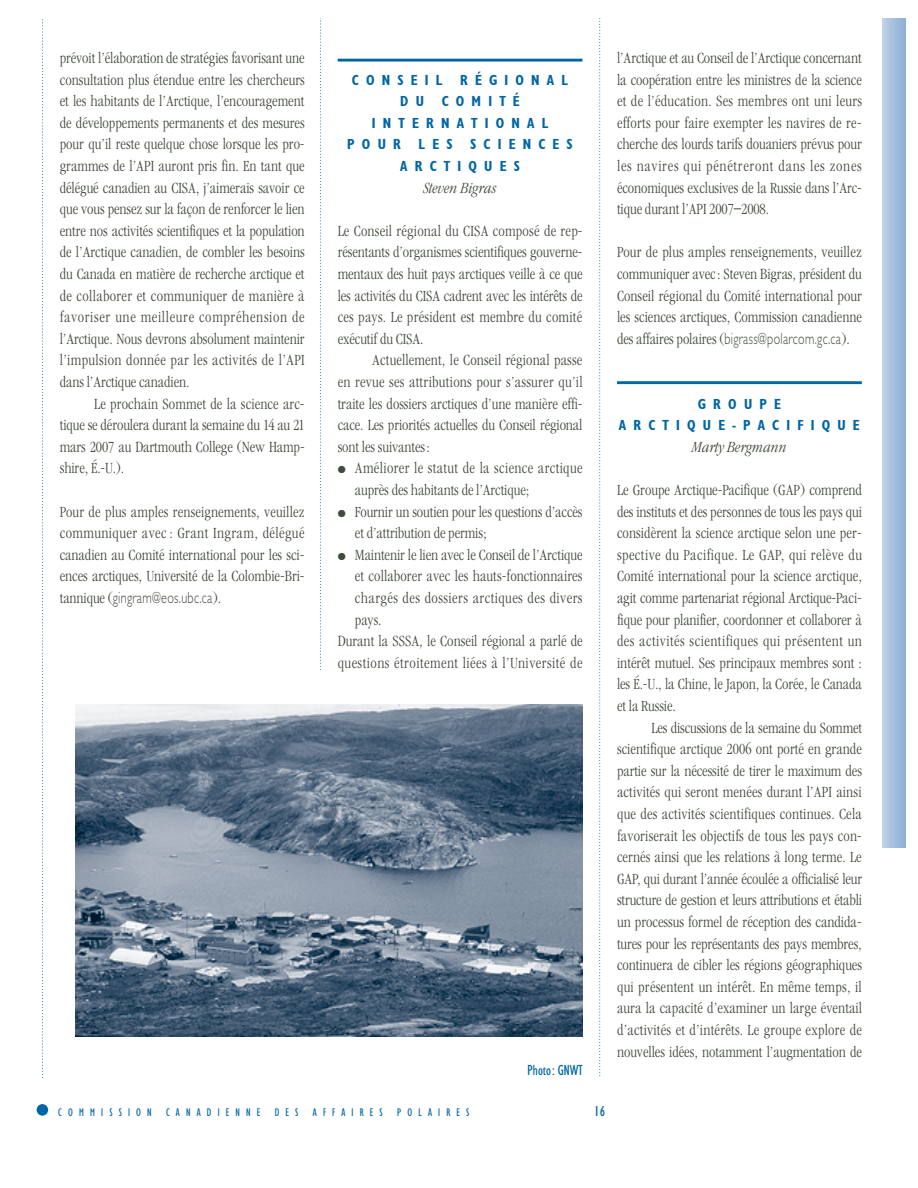
<style>
.page{position:relative;width:918px;height:1188px;background:#fff}
.page>*{position:absolute;margin:0;border:0;box-sizing:border-box;transform-origin:0 0}
.t1{font:16.5px "Gill M Lgt";letter-spacing:.025em;color:#414a3e;scale:.75 1}
.t2{font:15.15px/21.6px "Garamond Lgt Cnd";letter-spacing:.005em;color:#414a3e;text-align:justify}
.t3{font:15.15px/21.6px "Gill Sans Bld Cnd";letter-spacing:.475em;color:#0066a4;text-align:center}
.t4{font:15.15px "Garamond Lgt Cnd";letter-spacing:.035em;color:#414a3e}
.t5{font:15.15px/21.6px "Garamond Lgt Cnd";letter-spacing:.03em;color:#414a3e}
.t6{font:15.15px "Garamond Lgt Cnd Itl";color:#414a3e}
.t7{font:condensed 15.15px "Gill Sans";color:#0066a4}
.t8{font:condensed 11.55px "Gill Sans";letter-spacing:.54em;color:#0066a4}
.s1{font-family:"Garamond Lgt Cnd";font-size:15.15px}
.s2{font-family:"Gill M Lgt";font-size:16.5px}
</style>
<div class="page">
<svg style="left:42px;top:19px;width:1px;height:1059px"></svg>
<div style="left:37px;top:1104px;width:11px;height:12px;background:#0066a4;border-radius:50%"></div>
<svg style="left:320px;top:18px;width:1px;height:652px"></svg>
<svg style="left:599px;top:18px;width:1px;height:1059px"></svg>
<div style="left:883px;top:18px;width:22px;height:830px;background:linear-gradient(to right,#bdcfe6,#90b1d6)"></div>
<img style="left:76px;top:705px;width:506px;height:331px">
<hr style="left:338px;top:59px;width:244px;height:3px;background:#0066a4">
<hr style="left:617px;top:381px;width:245px;height:3px;background:#0066a4">
<p class="t2" style="left:60px;top:48px;width:246px">prévoit l’élaboration de stratégies favorisant une consultation plus étendue entre les chercheurs et les habitants de l’Arctique, l’encouragement de développements permanents et des mesures pour qu’il reste quelque chose lorsque les pro&shy;grammes de l’API auront pris fin. En tant que délégué canadien au CISA, j’aimerais savoir ce que vous pensez sur la façon de renforcer le lien entre nos activités scientifiques et la population de l’Arctique canadien, de combler les besoins du Canada en matière de recherche arctique et de collaborer et communiquer de manière à favoriser une meilleure compréhension de l’Arctique. Nous devrons absolument maintenir l’impulsion donnée par les activités de l’API dans l’Arctique canadien.</p>
<p class="t2" style="left:60px;top:394px;width:246px;text-indent:35px">Le prochain Sommet de la science arc&shy;tique se déroulera durant la semaine du 14 au 21 mars 2007 au Dartmouth College (New Hamp&shy;shire, É.-U.).</p>
<p class="t2" style="left:60px;top:502px;width:246px">Pour de plus amples renseignements, veuillez communiquer avec : Grant Ingram, délégué canadien au Comité international pour les sci&shy;ences arctiques, Université de la Colombie-Bri-</p>
<p class="t1" style="left:60px;top:593px;width:216px"><span class="s1">tannique (</span>gingram@eos.ubc.ca<span class="s1">).</span></p>
<p class="t3" style="left:347px;top:71px;width:227px">CONSEIL RÉGIONAL<br>DU COMITÉ<br>INTERNATIONAL<br>POUR LES SCIENCES<br>ARCTIQUES</p>
<p class="t6" style="left:423px;top:181px;width:75px">Steven Bigras</p>
<p class="t2" style="left:338px;top:221px;width:246px">Le Conseil régional du CISA composé de rep&shy;résentants d’organismes scientifiques gouverne&shy;mentaux des huit pays arctiques veille à ce que les activités du CISA cadrent avec les intérêts de ces pays. Le président est membre du comité exécutif du CISA.</p>
<p class="t2" style="left:338px;top:351px;width:246px;text-indent:35px">Actuellement, le Conseil régional passe en revue ses attributions pour s’assurer qu’il traite les dossiers arctiques d’une manière effi&shy;cace. Les priorités actuelles du Conseil régional sont les suivantes:</p>
<p class="t5" style="left:355px;top:459px;width:229px;text-indent:-17px">● Améliorer le statut de la science arctique auprès des habitants de l’Arctique;</p>
<p class="t2" style="left:355px;top:502px;width:229px;text-indent:-17px">● Fournir un soutien pour les questions d’accès et d’attribution de permis;</p>
<p class="t2" style="left:338px;top:545px;width:246px">● Maintenir le lien avec le Conseil de l’Arctique</p>
<p class="t2" style="left:355px;top:567px;width:229px">et collaborer avec les hauts-fonctionnaires</p>
<p class="t4" style="left:355px;top:592px;width:229px">chargés des dossiers arctiques des divers</p>
<p class="t2" style="left:355px;top:610px;width:28px">pays.</p>
<p class="t2" style="left:338px;top:632px;width:247px">Durant la SSSA, le Conseil régional a parlé de</p>
<p class="t4" style="left:338px;top:657px;width:246px">questions étroitement liées à l’Université de</p>
<p class="t7" style="left:528px;top:1066px;width:56px">Photo: GNWT</p>
<p class="t8" style="left:58px;top:1109px;width:413px">COMMISSION CANADIENNE DES AFFAIRES POLAIRES</p>
<p class="t7" style="left:594px;top:1106px;width:12px">16</p>
<p class="t2" style="left:617px;top:48px;width:247px">l’Arctique et au Conseil de l’Arctique concernant la coopération entre les ministres de la science et de l’éducation. Ses membres ont uni leurs efforts pour faire exempter les navires de re&shy;cherche des lourds tarifs douaniers prévus pour les navires qui pénétreront dans les zones économiques exclusives de la Russie dans l’Arc&shy;tique durant l’API 2007–2008.</p>
<p class="t2" style="left:617px;top:243px;width:246px">Pour de plus amples renseignements, veuillez communiquer avec: Steven Bigras, président du Conseil régional du Comité international pour les sciences arctiques, Commission canadienne des affaires polaires (<span class="s2">bigrass@polarcom.gc.ca</span>).</p>
<p class="t3" style="left:619px;top:395px;width:242px">GROUPE<br>ARCTIQUE-PACIFIQUE</p>
<p class="t6" style="left:692px;top:441px;width:97px">Marty Bergmann</p>
<p class="t2" style="left:617px;top:480px;width:246px">Le Groupe Arctique-Pacifique (GAP) comprend des instituts et des personnes de tous les pays qui considèrent la science arctique selon une per&shy;spective du Pacifique. Le GAP, qui relève du Comité international pour la science arctique, agit comme partenariat régional Arctique-Paci&shy;fique pour planifier, coordonner et collaborer à des activités scientifiques qui présentent un intérêt mutuel. Ses principaux membres sont : les É.-U., la Chine, le Japon, la Corée, le Canada et la Russie.</p>
<p class="t2" style="left:617px;top:718px;width:247px;text-indent:35px">Les discussions de la semaine du Sommet scientifique arctique 2006 ont porté en grande partie sur la nécessité de tirer le maximum des activités qui seront menées durant l’API ainsi que des activités scientifiques continues. Cela favoriserait les objectifs de tous les pays con&shy;cernés ainsi que les relations à long terme. Le GAP, qui durant l’année écoulée a officialisé leur structure de gestion et leurs attributions et établi un processus formel de réception des candida&shy;tures pour les représentants des pays membres, continuera de cibler les régions géographiques qui présentent un intérêt. En même temps, il aura la capacité d’examiner un large éventail d’activités et d’intérêts. Le groupe explore de nouvelles idées, notamment l’augmentation de</p>
</div>
